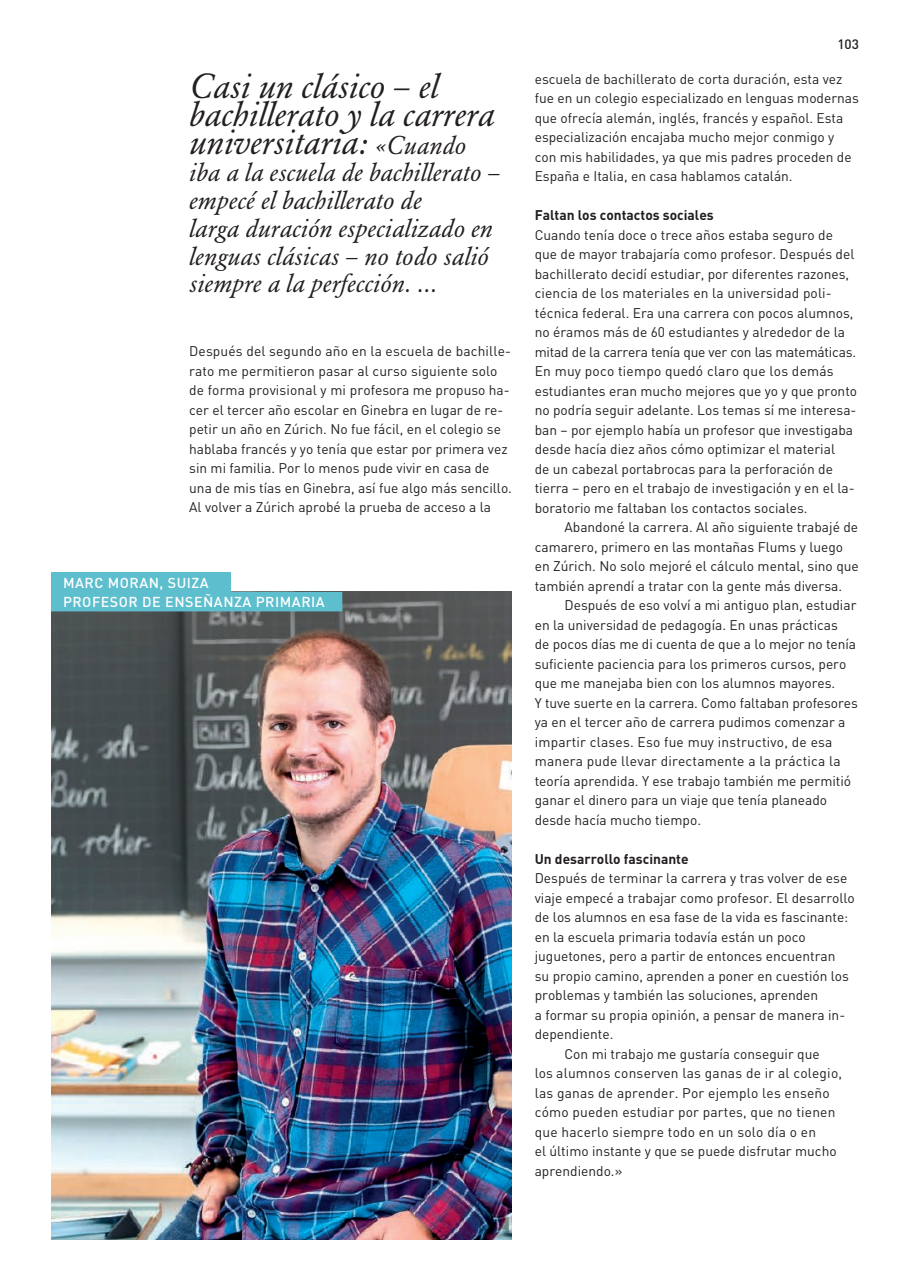
<style>
.page{position:relative;width:910px;height:1280px;background:#fff}
.page>*{position:absolute;margin:0;border:0;box-sizing:border-box;transform-origin:0 0}
.t1{font:italic 34.5px/27.8px "Garamond BE";letter-spacing:.005em;color:#231f20}
.t2{font:italic 25.5px/27.8px "Garamond BE";letter-spacing:.01em;color:#231f20}
.t3{font:500 14.25px/19.5px "DIN";letter-spacing:.035em;color:#fff}
.t4{font:13.8px/19.5px "DIN";color:#231f20}
.t5{font:700 13.8px "DIN";color:#231f20}
.t6{font:500 13.5px "DIN";color:#231f20}
.s1{font-size:25.5px}
</style>
<div class="page">
<img style="left:51px;top:592px;width:461px;height:647px">
<div style="left:51px;top:572px;width:179px;height:20px;background:#5dbece"></div>
<div style="left:51px;top:592px;width:291px;height:19px;background:#5dbece"></div>
<h1 class="t1" style="left:189px;top:73px;width:307px">Casi un clásico – el bachillerato y la carrera universitaria: <span class="s1">«Cuando</span></h1>
<h2 class="t2" style="left:189px;top:159px;width:313px">iba a la escuela de bachillerato – empecé el bachillerato de<br>larga duración especializado en lenguas clásicas – no todo salió siempre a la perfección. ...</h2>
<p class="t4" style="left:189px;top:341px;width:324px">Después del segundo año en la escuela de bachille&shy;rato me permitieron pasar al curso siguiente solo de forma provisional y mi profesora me propuso ha&shy;cer el tercer año escolar en Ginebra en lugar de re&shy;petir un año en Zúrich. No fue fácil, en el colegio se hablaba francés y yo tenía que estar por primera vez sin mi familia. Por lo menos pude vivir en casa de una de mis tías en Ginebra, así fue algo más sencillo.<br>Al volver a Zúrich aprobé la prueba de acceso a la</p>
<p class="t3" style="left:63px;top:572px;width:263px">MARC MORAN, SUIZA<br>PROFESOR DE ENSEÑANZA PRIMARIA</p>
<p class="t6" style="left:837px;top:36px;width:23px">103</p>
<p class="t4" style="left:535px;top:69px;width:326px">escuela de bachillerato de corta duración, esta vez fue en un colegio especializado en lenguas modernas que ofrecía alemán, inglés, francés y español. Esta especialización encajaba mucho mejor conmigo y con mis habilidades, ya que mis padres proceden de España e Italia, en casa hablamos catalán.</p>
<p class="t5" style="left:535px;top:206px;width:181px">Faltan los contactos sociales</p>
<p class="t4" style="left:535px;top:225px;width:324px">Cuando tenía doce o trece años estaba seguro de que de mayor trabajaría como profesor. Después del bachillerato decidí estudiar, por diferentes razones, ciencia de los materiales en la universidad poli&shy;técnica federal. Era una carrera con pocos alumnos, no éramos más de 60 estudiantes y alrededor de la mitad de la carrera tenía que ver con las matemáticas.<br>En muy poco tiempo quedó claro que los demás estudiantes eran mucho mejores que yo y que pronto no podría seguir adelante. Los temas sí me interesa&shy;ban – por ejemplo había un profesor que investigaba desde hacía diez años cómo optimizar el material<br>de un cabezal portabrocas para la perforación de tierra – pero en el trabajo de investigación y en el la&shy;boratorio me faltaban los contactos sociales.</p>
<p class="t4" style="left:535px;top:517px;width:326px;text-indent:30px">Abandoné la carrera. Al año siguiente trabajé de camarero, primero en las montañas Flums y luego en Zúrich. No solo mejoré el cálculo mental, sino que también aprendí a tratar con la gente más diversa.</p>
<p class="t4" style="left:535px;top:595px;width:325px;text-indent:30px">Después de eso volví a mi antiguo plan, estudiar en la universidad de pedagogía. En unas prácticas<br>de pocos días me di cuenta de que a lo mejor no tenía suficiente paciencia para los primeros cursos, pero que me manejaba bien con los alumnos mayores.<br>Y tuve suerte en la carrera. Como faltaban profesores ya en el tercer año de carrera pudimos comenzar a impartir clases. Eso fue muy instructivo, de esa manera pude llevar directamente a la práctica la teoría aprendida. Y ese trabajo también me permitió ganar el dinero para un viaje que tenía planeado desde hacía mucho tiempo.</p>
<p class="t5" style="left:535px;top:850px;width:155px">Un desarrollo fascinante</p>
<p class="t4" style="left:535px;top:868px;width:314px">Después de terminar la carrera y tras volver de ese</p>
<p class="t4" style="left:535px;top:888px;width:322px">viaje empecé a trabajar como profesor. El desarrollo</p>
<p class="t4" style="left:535px;top:907px;width:315px">de los alumnos en esa fase de la vida es fascinante:</p>
<p class="t4" style="left:535px;top:927px;width:273px">en la escuela primaria todavía están un poco</p>
<p class="t4" style="left:535px;top:946px;width:302px">juguetones, pero a partir de entonces encuentran</p>
<p class="t4" style="left:535px;top:966px;width:316px">su propio camino, aprenden a poner en cuestión los</p>
<p class="t4" style="left:535px;top:985px;width:285px">problemas y también las soluciones, aprenden</p>
<p class="t4" style="left:535px;top:1005px;width:312px">a formar su propia opinión, a pensar de manera in-</p>
<p class="t4" style="left:535px;top:1024px;width:80px">dependiente.</p>
<p class="t4" style="left:564px;top:1044px;width:257px">Con mi trabajo me gustaría conseguir que</p>
<p class="t4" style="left:535px;top:1063px;width:309px">los alumnos conserven las ganas de ir al colegio,</p>
<p class="t4" style="left:535px;top:1083px;width:297px">las ganas de aprender. Por ejemplo les enseño</p>
<p class="t4" style="left:535px;top:1102px;width:302px">cómo pueden estudiar por partes, que no tienen</p>
<p class="t4" style="left:535px;top:1122px;width:283px">que hacerlo siempre todo en un solo día o en</p>
<p class="t4" style="left:535px;top:1141px;width:303px">el último instante y que se puede disfrutar mucho</p>
<p class="t4" style="left:535px;top:1161px;width:89px">aprendiendo.»</p>
</div>
